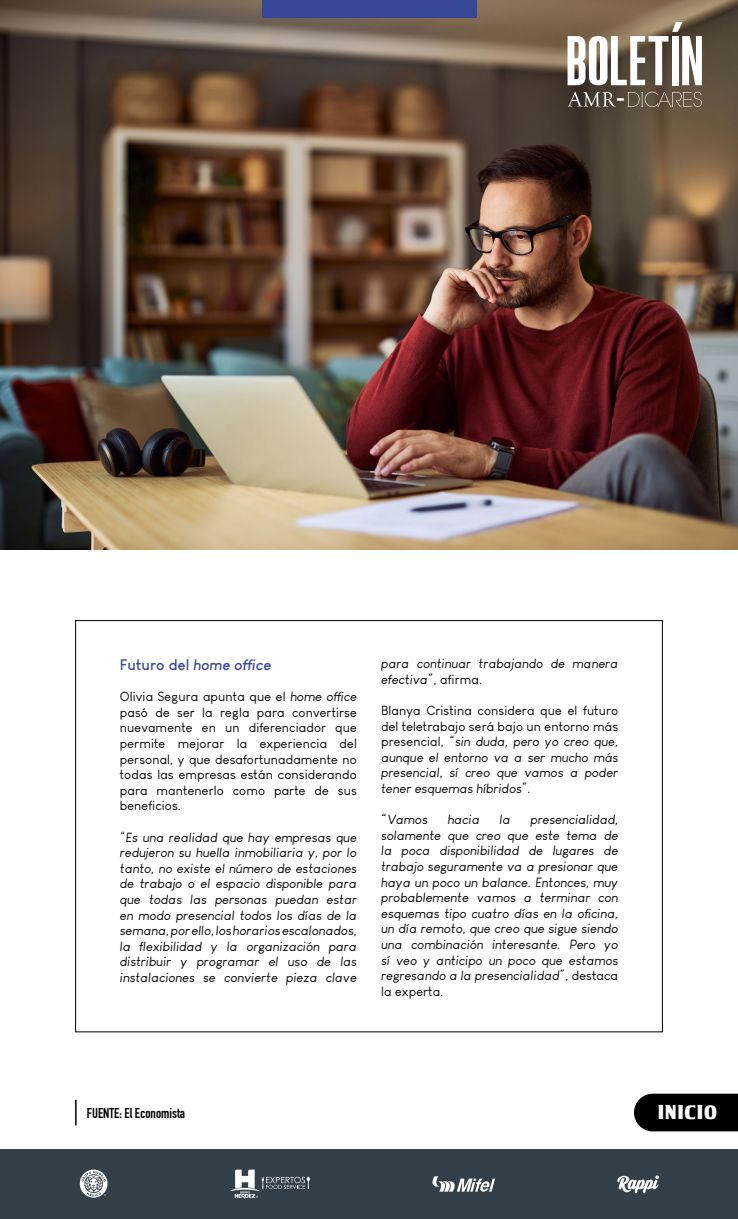
<style>
.page{position:relative;width:738px;height:1219px;background:#fff}
.page>*{position:absolute;margin:0;border:0;box-sizing:border-box;transform-origin:0 0}
.t1{font:55px "Pirrata";color:#fff}
.t2{font:23.1px "Pirrata";color:#fff}
.t3{font:20px "Tobago Poster";letter-spacing:.05em;color:#fff}
.t4{font:italic 700 15px "Louis George Cafe";letter-spacing:.01em;color:#374697}
.t5{font:700 14px "DIN Condensed";color:#000}
.t6{font:italic 13px/15.6px "Louis George Cafe";letter-spacing:.01em;color:#000;text-align:justify}
.t7{font:13px/15.6px "Louis George Cafe";letter-spacing:.01em;color:#000;text-align:justify}
.s1{font-style:normal}
.s2{font-style:italic}
</style>
<div class="page">
<img style="left:0;top:0;width:737px;height:550px">
<div style="left:0;top:1149px;width:737px;height:70px;background:#33404a"></div>
<svg style="left:80px;top:1170px;width:27px;height:28px"></svg>
<svg style="left:617px;top:1175px;width:41px;height:18px"></svg>
<svg style="left:230px;top:1170px;width:79px;height:28px"></svg>
<svg style="left:432px;top:1176px;width:62px;height:16px"></svg>
<div style="left:261px;top:0;width:215px;height:17px;background:#374697"></div>
<hr style="left:75px;top:1100px;width:2px;height:25px;background:#000">
<div style="left:634px;top:1094px;width:103px;height:37px;background:#000"></div>
<svg style="left:567px;top:92px;width:48px;height:15px"></svg>
<svg style="left:627px;top:92px;width:74px;height:15px"></svg>
<svg style="left:671px;top:22px;width:11px;height:10px"></svg>
<h1 class="t1" style="left:565px;top:32px;width:139px">BOLETIN</h1>
<h2 class="t2" style="left:616px;top:86px;width:10px">-</h2>
<p class="t4" style="left:120px;top:655px;width:152px"><span class="s1">Futuro del</span> home office</p>
<p class="t7" style="left:120px;top:689px;width:238px">Olivia Segura apunta que el <span class="s2">home office </span>pasó de ser la regla para convertirse nuevamente en un diferenciador que permite mejorar la experiencia del personal, y que desafortunadamente no todas las empresas están considerando para mantenerlo como parte de sus beneficios.</p>
<p class="t6" style="left:120px;top:829px;width:238px">“Es una realidad que hay empresas que redujeron su huella inmobiliaria y, por lo tanto, no existe el número de estaciones de trabajo o el espacio disponible para que todas las personas puedan estar en modo presencial todos los días de la semana, por ello, los horarios escalonados, la flexibilidad y la organización para distribuir y programar el uso de las instalaciones se convierte pieza clave</p>
<p class="t6" style="left:381px;top:656px;width:238px">para continuar trabajando de manera efectiva”, <span class="s1">afirma.</span></p>
<p class="t6" style="left:381px;top:703px;width:238px"><span class="s1">Blanya Cristina considera que el futuro del teletrabajo será bajo un entorno más presencial,</span> “sin duda, pero yo creo que, aunque el entorno va a ser mucho más presencial, sí creo que vamos a poder tener esquemas híbridos”.</p>
<p class="t6" style="left:381px;top:812px;width:48px">“Vamos</p>
<p class="t6" style="left:447px;top:812px;width:33px">hacia</p>
<p class="t6" style="left:499px;top:812px;width:12px">la</p>
<p class="t6" style="left:381px;top:812px;width:238px;text-indent:149px">presencialidad, solamente que creo que este tema de la poca disponibilidad de lugares de trabajo seguramente va a presionar que haya un poco un balance. Entonces, muy probablemente vamos a terminar con esquemas tipo cuatro días en la oficina, un día remoto, que creo que sigue siendo una combinación interesante. Pero yo sí veo y anticipo un poco que estamos regresando a la presencialidad”, <span class="s1">destaca la experta.</span></p>
<p class="t5" style="left:87px;top:1104px;width:99px">FUENTE: El Economista</p>
<h3 class="t3" style="left:656px;top:1100px;width:60px">INICIO</h3>
</div>
